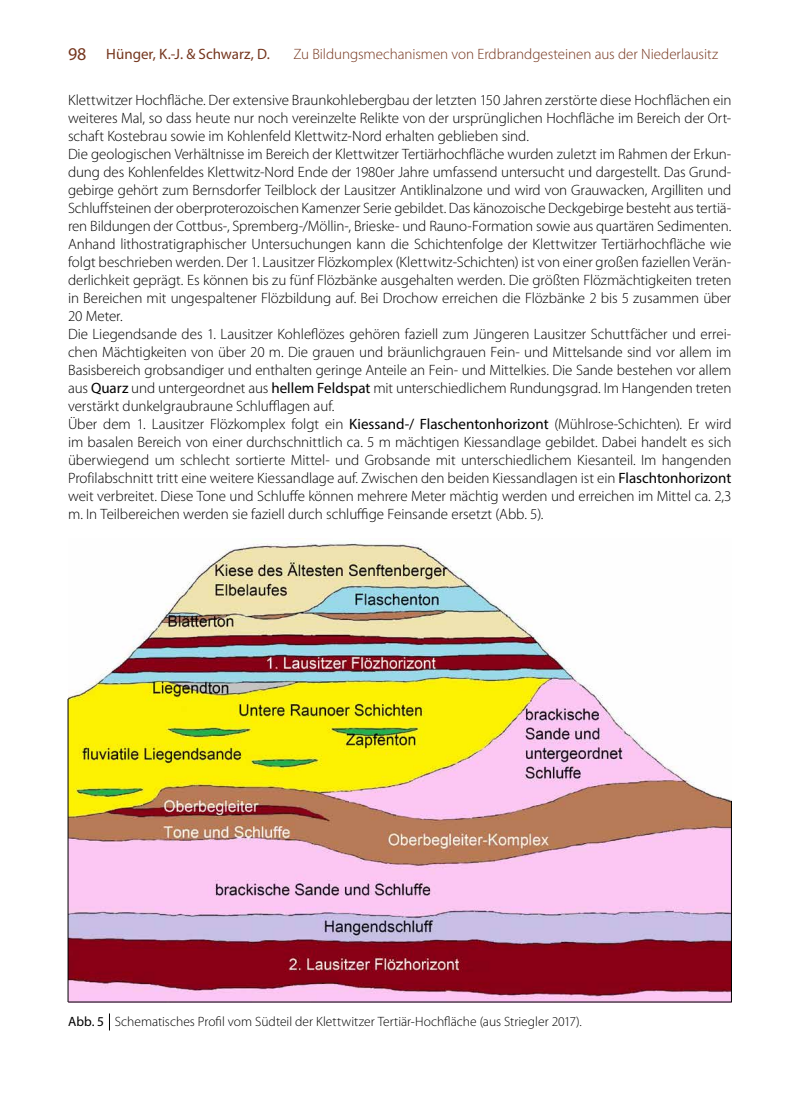
<style>
.page{position:relative;width:808px;height:1106px;background:#fff}
.page>*{position:absolute;margin:0;border:0;box-sizing:border-box;transform-origin:0 0}
.t1{font:300 15px/18px "Myriad Pro";letter-spacing:-.005em;color:#000}
.t2{font:300 15px "Myriad Pro";letter-spacing:-.005em;color:#75361e}
.t3{font:15px "Myriad Pro";color:#75361e}
.t4{font:300 13.5px "Myriad Pro";color:#000}
.s1{font-size:18px}
.s2{font-weight:400}
</style>
<div class="page">
<svg style="left:109px;top:1013px;width:1px;height:17px"></svg>
<img style="left:68px;top:543px;width:663px;height:458px">
<hr style="left:68px;top:699px;width:1px;height:303px;background:#000">
<hr style="left:68px;top:1001px;width:663px;height:1px;background:#000">
<hr style="left:731px;top:801px;width:1px;height:201px;background:#000">
<p class="t3" style="left:68px;top:45px;width:203px"><span class="s1">98</span> Hünger, K.-J. &amp; Schwarz, D.</p>
<p class="t2" style="left:293px;top:46px;width:426px">Zu Bildungsmechanismen von Erdbrandgesteinen aus der Niederlausitz</p>
<p class="t1" style="left:68px;top:91px;width:665px">Klettwitzer Hochfläche. Der extensive Braunkohlebergbau der letzten 150 Jahren zerstörte diese Hochflächen ein weiteres Mal, so dass heute nur noch vereinzelte Relikte von der ursprünglichen Hochfläche im Bereich der Ort&shy;schaft Kostebrau sowie im Kohlenfeld Klettwitz-Nord erhalten geblieben sind.<br>Die geologischen Verhältnisse im Bereich der Klettwitzer Tertiärhochfläche wurden zuletzt im Rahmen der Erkun&shy;dung des Kohlenfeldes Klettwitz-Nord Ende der 1980er Jahre umfassend untersucht und dargestellt. Das Grund&shy;gebirge gehört zum Bernsdorfer Teilblock der Lausitzer Antiklinalzone und wird von Grauwacken, Argilliten und Schluffsteinen der oberproterozoischen Kamenzer Serie gebildet. Das känozoische Deckgebirge besteht aus tertiä&shy;ren Bildungen der Cottbus-, Spremberg-/Möllin-, Brieske- und Rauno-Formation sowie aus quartären Sedimenten.<br>Anhand lithostratigraphischer Untersuchungen kann die Schichtenfolge der Klettwitzer Tertiärhochfläche wie folgt beschrieben werden. Der 1. Lausitzer Flözkomplex (Klettwitz-Schichten) ist von einer großen faziellen Verän&shy;derlichkeit geprägt. Es können bis zu fünf Flözbänke ausgehalten werden. Die größten Flözmächtigkeiten treten in Bereichen mit ungespaltener Flözbildung auf. Bei Drochow erreichen die Flözbänke 2 bis 5 zusammen über 20 Meter.<br>Die Liegendsande des 1. Lausitzer Kohleflözes gehören faziell zum Jüngeren Lausitzer Schuttfächer und errei&shy;chen Mächtigkeiten von über 20 m. Die grauen und bräunlichgrauen Fein- und Mittelsande sind vor allem im Basisbereich grobsandiger und enthalten geringe Anteile an Fein- und Mittelkies. Die Sande bestehen vor allem aus <span class="s2">Quarz</span> und untergeordnet aus <span class="s2">hellem Feldspat</span> mit unterschiedlichem Rundungsgrad. Im Hangenden treten verstärkt dunkelgraubraune Schlufflagen auf.<br>Über dem 1. Lausitzer Flözkomplex folgt ein <span class="s2">Kiessand-/ Flaschentonhorizont</span> (Mühlrose-Schichten). Er wird im basalen Bereich von einer durchschnittlich ca. 5 m mächtigen Kiessandlage gebildet. Dabei handelt es sich überwiegend um schlecht sortierte Mittel- und Grobsande mit unterschiedlichem Kiesanteil. Im hangenden Profilabschnitt tritt eine weitere Kiessandlage auf. Zwischen den beiden Kiessandlagen ist ein <span class="s2">Flaschtonhorizont </span>weit verbreitet. Diese Tone und Schluffe können mehrere Meter mächtig werden und erreichen im Mittel ca. 2,3 m. In Teilbereichen werden sie faziell durch schluffige Feinsande ersetzt (Abb. 5).</p>
<p class="t4" style="left:68px;top:1013px;width:515px"><span class="s2">Abb. 5</span> Schematisches Profil vom Südteil der Klettwitzer Tertiär-Hochfläche (aus Striegler 2017).</p>
</div>
